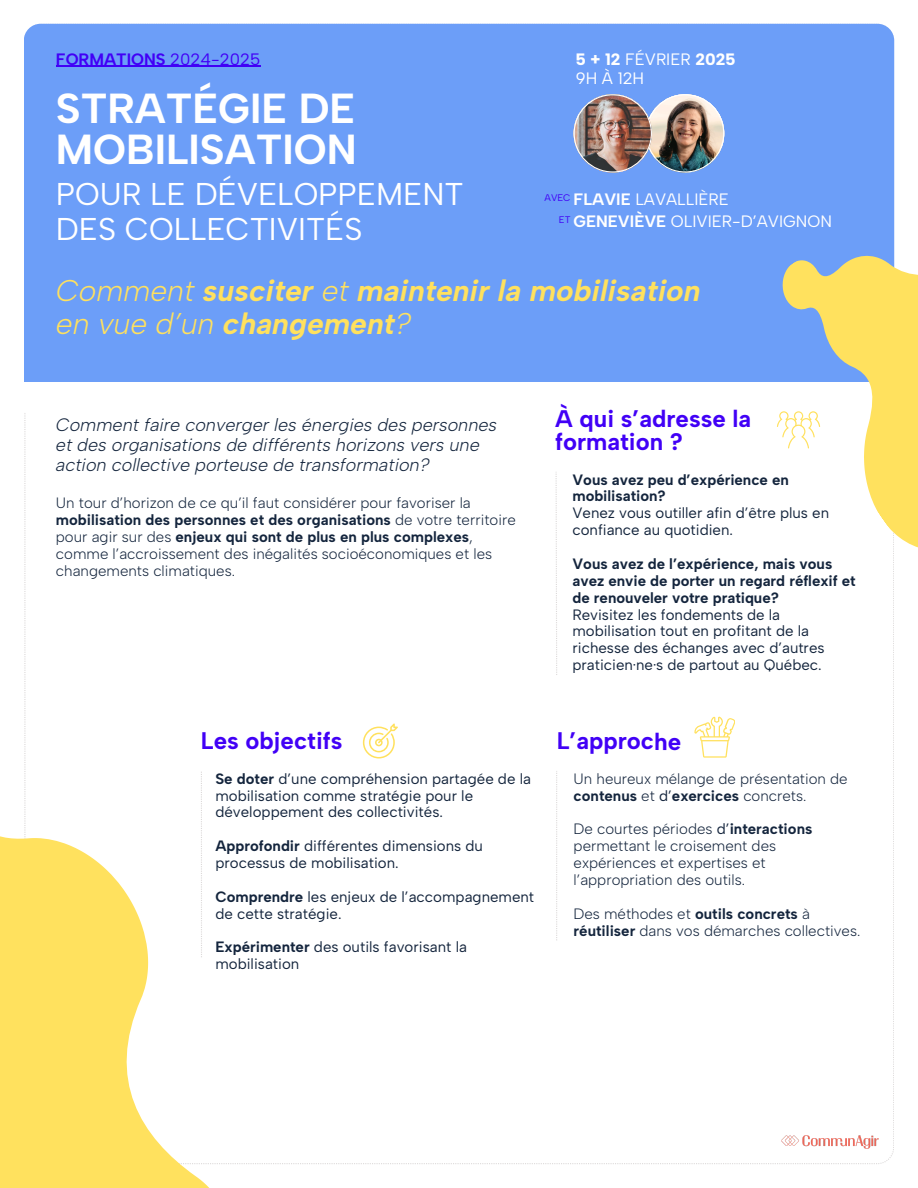
<style>
.page{position:relative;width:918px;height:1188px;background:#fff}
.page>*{position:absolute;margin:0;border:0;box-sizing:border-box;transform-origin:0 0}
.t1{font:700 42px/40.5px "Albert Sans";color:#fff}
.t2{font:31.5px/34.8px "Albert Sans";color:#fff}
.t3{font:italic 700 30px/32.7px "Albert Sans";color:#ffe15e}
.t4{font:700 24px/23.7px "Albert Sans";color:#4100f6}
.t5{font:italic 300 18px/20.2px "Albert Sans";color:#14253d}
.t6{font:16.5px/19.2px "Albert Sans";color:#fff}
.t7{font:700 16.5px "Albert Sans";color:#4100f6}
.t8{font:300 15px/16.8px "Albert Sans";color:#14253d}
.t9{font:15px/16.8px "Albert Sans";color:#14253d}
.t10{font:700 15px/16.8px "Albert Sans";color:#14253d}
.t11{font:9.6px "Albert Sans";color:#4100f6}
.s1{font-weight:400}
.s2{font-weight:800}
.s3{font-weight:700}
.s4{font-weight:300}
</style>
<div class="page">
<div style="left:24px;top:24px;width:870px;height:381px;background:#6c9ef8;border-radius:17px"></div>
<div style="left:0;top:382px;width:918px;height:29px;background:#fff"></div>
<svg style="left:556px;top:472px;width:1px;height:203px"></svg>
<svg style="left:777px;top:142px;width:141px;height:489px"></svg>
<svg style="left:363px;top:724px;width:35px;height:34px"></svg>
<img style="left:781px;top:1135px;width:98px;height:14px">
<hr style="left:56px;top:66px;width:114px;height:1px;background:#4100f6">
<hr style="left:170px;top:66px;width:90px;height:1px;background:#4100f6">
<svg style="left:694px;top:717px;width:41px;height:40px"></svg>
<svg style="left:556px;top:771px;width:1px;height:169px"></svg>
<img style="left:574px;top:94px;width:150px;height:79px">
<svg style="left:0;top:645px;width:363px;height:543px"></svg>
<p class="t7" style="left:56px;top:49px;width:206px">FORMATIONS <span class="s1">2024-2025</span></p>
<p class="t1" style="left:56px;top:88px;width:302px">STRATÉGIE DE<br>MOBILISATION</p>
<p class="t2" style="left:56px;top:176px;width:409px">POUR LE DÉVELOPPEMENT<br>DES COLLECTIVITÉS</p>
<h2 class="t6" style="left:576px;top:49px;width:161px"><span class="s2">5 + 12</span> FÉVRIER <span class="s2">2025<br></span>9H À 12H</h2>
<p class="t11" style="left:545px;top:192px;width:28px">AVEC</p>
<p class="t6" style="left:574px;top:189px;width:157px"><span class="s3">FLAVIE</span> LAVALLIÈRE</p>
<p class="t11" style="left:559px;top:214px;width:13px">ET</p>
<p class="t6" style="left:574px;top:212px;width:260px"><span class="s3">GENEVIÈVE</span> OLIVIER-D’AVIGNON</p>
<p class="t3" style="left:56px;top:275px;width:646px"><span class="s4">Comment</span> susciter <span class="s4">et</span> maintenir la mobilisation <span class="s4">en vue d’un</span> changement<span class="s4">?</span></p>
<h5 class="t5" style="left:56px;top:414px;width:443px">Comment faire converger les énergies des personnes et des organisations de différents horizons vers une action collective porteuse de transformation?</h5>
<p class="t8" style="left:56px;top:495px;width:461px">Un tour d’horizon de ce qu’il faut considérer pour favoriser la <span class="s3">mobilisation des personnes et des organisations</span> de votre territoire pour agir sur des <span class="s3">enjeux qui sont de plus en plus complexes</span>, comme l’accroissement des inégalités socioéconomiques et les changements climatiques.</p>
<h4 class="t4" style="left:555px;top:406px;width:198px">À qui s’adresse la formation ?</h4>
<p class="t10" style="left:572px;top:471px;width:218px">Vous avez peu d’expérience en mobilisation?</p>
<p class="t9" style="left:572px;top:505px;width:258px">Venez vous outiller afin d’être plus en confiance au quotidien.</p>
<p class="t10" style="left:572px;top:555px;width:285px">Vous avez de l’expérience, mais vous avez envie de porter un regard réflexif et de renouveler votre pratique?</p>
<h5 class="t9" style="left:572px;top:606px;width:254px">Revisitez les fondements de la mobilisation tout en profitant de la richesse des échanges avec d’autres praticien·ne·s de partout au Québec.</h5>
<h5 class="t4" style="left:201px;top:729px;width:143px">Les objectifs</h5>
<h3 class="t9" style="left:215px;top:770px;width:317px"><span class="s3">Se doter</span> d’une compréhension partagée de la mobilisation comme stratégie pour le développement des collectivités.</h3>
<h6 class="t9" style="left:215px;top:838px;width:269px"><span class="s3">Approfondir</span> différentes dimensions du processus de mobilisation.</h6>
<p class="t9" style="left:215px;top:888px;width:320px"><span class="s3">Comprendre</span> les enjeux de l’accompagnement de cette stratégie.</p>
<p class="t9" style="left:215px;top:939px;width:253px"><span class="s3">Expérimenter</span> des outils favorisant la mobilisation</p>
<p class="t4" style="left:557px;top:729px;width:126px">L’approche</p>
<p class="t8" style="left:574px;top:770px;width:276px">Un heureux mélange de présentation de <span class="s3">contenus</span> et <span class="s1">d’</span><span class="s3">exercices</span> concrets.</p>
<p class="t8" style="left:574px;top:821px;width:240px">De courtes périodes <span class="s1">d’</span><span class="s3">interactions </span>permettant le croisement des expériences et expertises et l’appropriation des outils.</p>
<p class="t8" style="left:574px;top:905px;width:288px">Des méthodes et <span class="s3">outils concrets</span> à <span class="s3">réutiliser</span> dans vos démarches collectives.</p>
</div>
